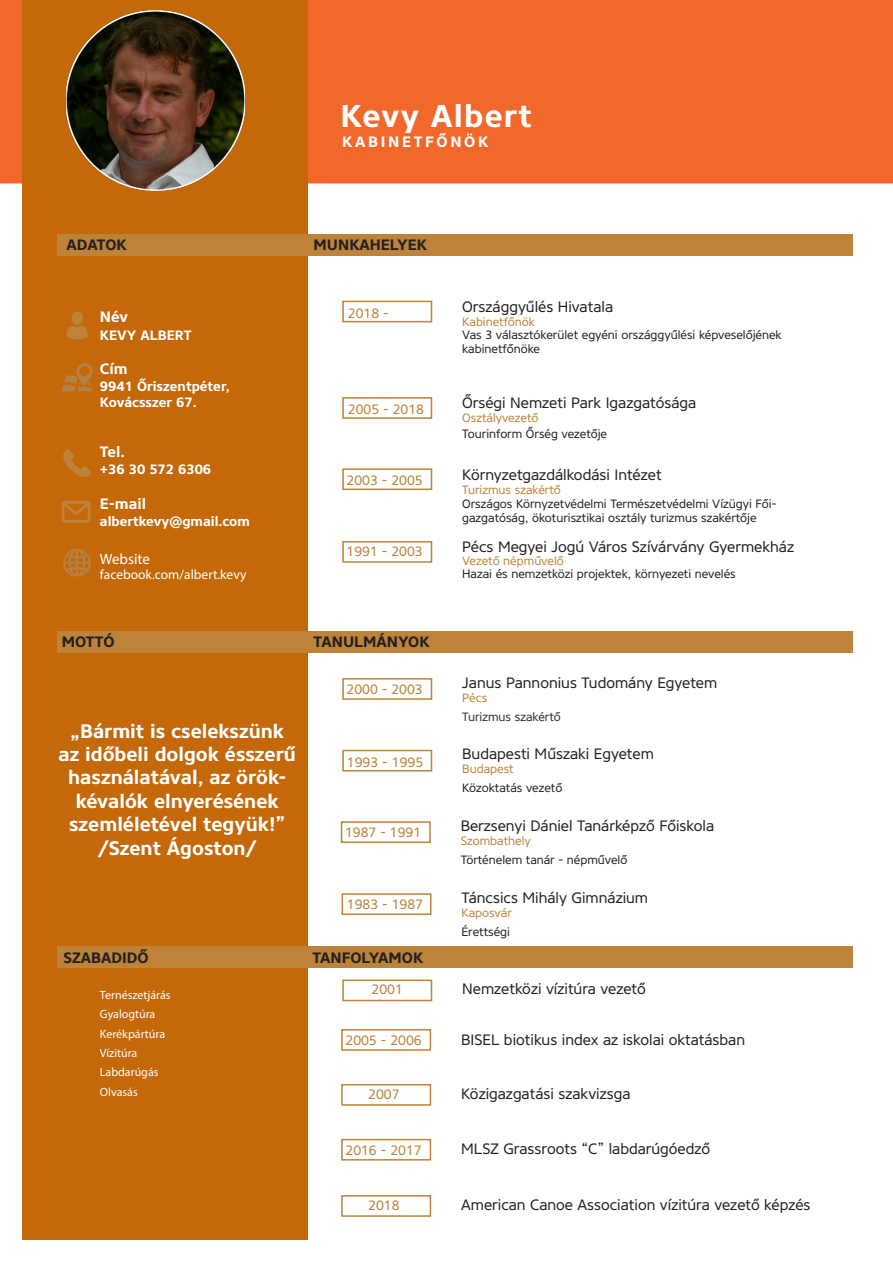
<style>
.page{position:relative;width:893px;height:1263px;background:#fff}
.page>*{position:absolute;margin:0;border:0;box-sizing:border-box;transform-origin:0 0}
.t1{font:700 31.5px "Core Sans N65";letter-spacing:.04em;color:#fff}
.t2{font:700 19.5px/23.4px "Core Sans N65";color:#fff;text-align:center}
.t3{font:15px "Core Sans N45";color:#231f20}
.t4{font:700 15px "Core Sans N65";color:#231f20}
.t5{font:700 15px "Core Sans N65";letter-spacing:.18em;color:#fff}
.t6{font:15px "Myriad Pro";color:#fff}
.t7{font:13.5px "Core Sans N45";color:#bd8339}
.t8{font:700 13.5px/16.2px "Core Sans N65";color:#fff}
.t9{font:13.5px "Myriad Pro";color:#fff}
.t10{font:12px/14.4px "Core Sans N45";color:#231f20}
.t11{font:12px "Core Sans N45";color:#bd8339}
.t12{font:12px "Myriad Pro";color:#fff}
.t13{font:12px "Core Sans N45";color:#2d2d2d}
</style>
<div class="page">
<div style="left:0;top:0;width:893px;height:184px;background:#f2682a"></div>
<div style="left:22px;top:0;width:286px;height:1239px;background:#c4680a"></div>
<div style="left:57px;top:234px;width:796px;height:22px;background:#bd8339"></div>
<div style="left:57px;top:631px;width:796px;height:22px;background:#bd8339"></div>
<div style="left:57px;top:946px;width:796px;height:22px;background:#bd8339"></div>
<div style="left:342px;top:301px;width:90px;height:21px;border:2px solid #bd8339"></div>
<div style="left:342px;top:397px;width:90px;height:22px;border:2px solid #bd8339"></div>
<div style="left:342px;top:468px;width:90px;height:22px;border:2px solid #bd8339"></div>
<div style="left:342px;top:541px;width:90px;height:22px;border:2px solid #bd8339"></div>
<div style="left:342px;top:893px;width:89px;height:22px;border:2px solid #bd8339"></div>
<div style="left:342px;top:750px;width:90px;height:21px;border:2px solid #bd8339"></div>
<div style="left:341px;top:821px;width:90px;height:22px;border:2px solid #bd8339"></div>
<div style="left:72px;top:312px;width:11px;height:13px;background:#bd8339;border-radius:50%"></div>
<svg style="left:67px;top:326px;width:21px;height:13px"></svg>
<svg style="left:63px;top:449px;width:28px;height:28px"></svg>
<svg style="left:62px;top:501px;width:29px;height:22px"></svg>
<svg style="left:62px;top:363px;width:31px;height:28px"></svg>
<svg style="left:63px;top:549px;width:28px;height:28px"></svg>
<img style="left:66px;top:10px;width:180px;height:181px">
<div style="left:342px;top:678px;width:90px;height:22px;border:2px solid #bd8339"></div>
<div style="left:342px;top:979px;width:90px;height:22px;border:2px solid #bd8339"></div>
<div style="left:341px;top:1029px;width:90px;height:22px;border:2px solid #bd8339"></div>
<div style="left:341px;top:1084px;width:90px;height:22px;border:2px solid #bd8339"></div>
<div style="left:341px;top:1139px;width:90px;height:21px;border:2px solid #bd8339"></div>
<div style="left:341px;top:1195px;width:90px;height:22px;border:2px solid #bd8339"></div>
<p class="t1" style="left:341px;top:95px;width:193px">Kevy Albert</p>
<p class="t5" style="left:342px;top:132px;width:148px">KABINETFŐNÖK</p>
<p class="t4" style="left:67px;top:235px;width:62px">ADATOK</p>
<p class="t5" style="left:100px;top:307px;width:30px">Név</p>
<p class="t8" style="left:100px;top:327px;width:93px">KEVY ALBERT</p>
<p class="t5" style="left:100px;top:359px;width:29px">Cím</p>
<p class="t8" style="left:100px;top:378px;width:132px">9941 Őriszentpéter,<br>Kovácsszer 67.</p>
<p class="t5" style="left:100px;top:442px;width:26px">Tel.</p>
<p class="t8" style="left:100px;top:461px;width:113px">+36 30 572 6306</p>
<p class="t5" style="left:100px;top:494px;width:48px">E-mail</p>
<p class="t8" style="left:100px;top:513px;width:151px">albertkevy@gmail.com</p>
<p class="t6" style="left:100px;top:550px;width:52px">Website</p>
<p class="t9" style="left:100px;top:566px;width:148px">facebook.com/albert.kevy</p>
<p class="t4" style="left:314px;top:235px;width:115px">MUNKAHELYEK</p>
<p class="t7" style="left:348px;top:304px;width:42px">2018 -</p>
<p class="t7" style="left:348px;top:400px;width:78px">2005 - 2018</p>
<p class="t7" style="left:347px;top:472px;width:78px">2003 - 2005</p>
<p class="t7" style="left:347px;top:543px;width:78px">1991 - 2003</p>
<p class="t3" style="left:462px;top:297px;width:152px">Országgyűlés Hivatala</p>
<p class="t11" style="left:462px;top:313px;width:74px">Kabinetfőnök</p>
<p class="t10" style="left:462px;top:327px;width:321px">Vas 3 választókerület egyéni országgyűlési képveselőjének kabinetfőnöke</p>
<p class="t3" style="left:462px;top:393px;width:236px">Őrségi Nemzeti Park Igazgatósága</p>
<p class="t11" style="left:462px;top:410px;width:78px">Osztályvezető</p>
<p class="t10" style="left:462px;top:427px;width:146px">Tourinform Őrség vezetője</p>
<p class="t3" style="left:462px;top:465px;width:201px">Környzetgazdálkodási Intézet</p>
<p class="t11" style="left:462px;top:482px;width:100px">Turizmus szakértő</p>
<p class="t10" style="left:462px;top:496px;width:316px">Országos Környzetvédelmi Természetvédelmi Vízügyi Fői&shy;gazgatóság, ökoturisztikai osztály turizmus szakértője</p>
<p class="t3" style="left:462px;top:537px;width:333px">Pécs Megyei Jogú Város Szívárvány Gyermekház</p>
<p class="t11" style="left:462px;top:552px;width:103px">Vezető népművelő</p>
<p class="t10" style="left:462px;top:567px;width:275px">Hazai és nemzetközi projektek, környezeti nevelés</p>
<p class="t4" style="left:62px;top:632px;width:54px">MOTTÓ</p>
<p class="t2" style="left:58px;top:719px;width:239px">„Bármit is cselekszünk az időbeli dolgok ésszerű használatával, az örök&shy;kévalók elnyerésének szemléletével tegyük!” /Szent Ágoston/</p>
<p class="t4" style="left:63px;top:948px;width:87px">SZABADIDŐ</p>
<p class="t12" style="left:100px;top:987px;width:72px">Ternészetjárás</p>
<p class="t12" style="left:100px;top:1006px;width:57px">Gyalogtúra</p>
<p class="t12" style="left:100px;top:1026px;width:67px">Kerékpártúra</p>
<p class="t12" style="left:100px;top:1045px;width:39px">Vízitúra</p>
<p class="t12" style="left:100px;top:1064px;width:60px">Labdarúgás</p>
<p class="t12" style="left:100px;top:1084px;width:39px">Olvasás</p>
<p class="t4" style="left:314px;top:632px;width:117px">TANULMÁNYOK</p>
<p class="t7" style="left:347px;top:680px;width:78px">2000 - 2003</p>
<p class="t7" style="left:347px;top:753px;width:78px">1993 - 1995</p>
<p class="t7" style="left:345px;top:824px;width:78px">1987 - 1991</p>
<p class="t7" style="left:347px;top:895px;width:78px">1983 - 1987</p>
<p class="t4" style="left:312px;top:948px;width:112px">TANFOLYAMOK</p>
<p class="t3" style="left:462px;top:673px;width:256px">Janus Pannonius Tudomány Egyetem</p>
<p class="t11" style="left:462px;top:690px;width:27px">Pécs</p>
<p class="t13" style="left:462px;top:709px;width:100px">Turizmus szakértő</p>
<p class="t3" style="left:462px;top:744px;width:193px">Budapesti Műszaki Egyetem</p>
<p class="t11" style="left:462px;top:761px;width:53px">Budapest</p>
<p class="t10" style="left:462px;top:781px;width:102px">Közoktatás vezető</p>
<p class="t3" style="left:461px;top:816px;width:255px">Berzsenyi Dániel Tanárképző Főiskola</p>
<p class="t11" style="left:461px;top:833px;width:72px">Szombathely</p>
<p class="t10" style="left:461px;top:853px;width:168px">Történelem tanár - népművelő</p>
<p class="t3" style="left:461px;top:888px;width:188px">Táncsics Mihály Gimnázium</p>
<p class="t11" style="left:461px;top:905px;width:52px">Kaposvár</p>
<p class="t10" style="left:461px;top:925px;width:50px">Érettségi</p>
<p class="t7" style="left:372px;top:981px;width:33px">2001</p>
<p class="t3" style="left:462px;top:979px;width:185px">Nemzetközi vízitúra vezető</p>
<p class="t7" style="left:345px;top:1031px;width:78px">2005 - 2006</p>
<p class="t3" style="left:461px;top:1029px;width:285px">BISEL biotikus index az iskolai oktatásban</p>
<p class="t7" style="left:368px;top:1086px;width:33px">2007</p>
<p class="t3" style="left:461px;top:1084px;width:171px">Közigazgatási szakvizsga</p>
<p class="t7" style="left:345px;top:1141px;width:78px">2016 - 2017</p>
<p class="t3" style="left:461px;top:1138px;width:251px">MLSZ Grassroots “C” labdarúgóedző</p>
<p class="t7" style="left:368px;top:1197px;width:33px">2018</p>
<p class="t3" style="left:461px;top:1195px;width:351px">American Canoe Association vízitúra vezető képzés</p>
</div>
